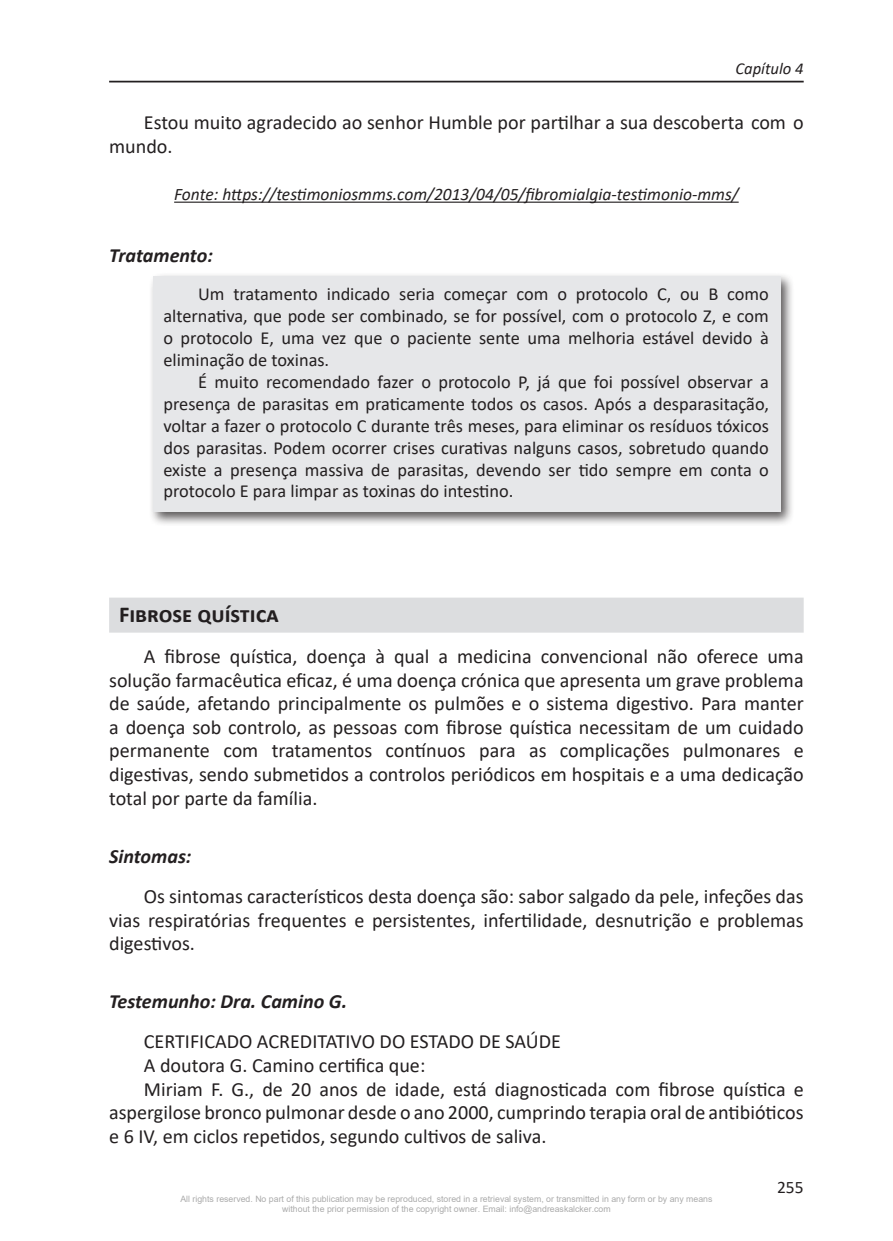
<style>
.page{position:relative;width:893px;height:1241px;background:#fff}
.page>*{position:absolute;margin:0;border:0;box-sizing:border-box;transform-origin:0 0}
.t1{font:700 22.75px "Calibri";color:#231f20}
.t2{font:20.12px/23.6px "Calibri";color:#231f20;text-align:justify}
.t3{font:italic 700 20.12px "Calibri";color:#231f20}
.t4{font:18.38px/21.9px "Calibri";color:#231f20;text-align:justify}
.t5{font:italic 17.5px "Calibri";color:#231f20}
.t6{font:17.5px "Calibri";color:#231f20}
.t7{font:italic 16.62px "Calibri";color:#231f20}
.t8{font:8.75px/10.5px "Arial";color:#ababab;text-align:center}
</style>
<div class="page">
<hr style="left:109px;top:81px;width:695px;height:1px;background:#231f20">
<div style="left:148px;top:272px;width:646px;height:254px;background:#231f20;opacity:.75"></div>
<div style="left:153px;top:276px;width:627px;height:236px;background:#e6e7e9"></div>
<hr style="left:174px;top:201px;width:565px;height:2px;background:#231f20">
<div style="left:109px;top:597px;width:695px;height:35px;background:#dcdddf"></div>
<p class="t7" style="left:735px;top:57px;width:70px">Capítulo 4</p>
<p class="t2" style="left:109px;top:110px;width:696px;text-indent:35px">Estou muito agradecido ao senhor Humble por partilhar a sua descoberta com o mundo.</p>
<p class="t5" style="left:174px;top:182px;width:566px">Fonte: https://testimoniosmms.com/2013/04/05/fibromialgia-testimonio-mms/</p>
<p class="t3" style="left:109px;top:241px;width:105px">Tratamento:</p>
<p class="t4" style="left:163px;top:283px;width:607px;text-indent:35px">Um tratamento indicado seria começar com o protocolo C, ou B como alternativa, que pode ser combinado, se for possível, com o protocolo Z, e com o protocolo E, uma vez que o paciente sente uma melhoria estável devido à eliminação de toxinas.</p>
<p class="t4" style="left:163px;top:370px;width:607px;text-indent:35px">É muito recomendado fazer o protocolo P, já que foi possível observar a presença de parasitas em praticamente todos os casos. Após a desparasitação, voltar a fazer o protocolo C durante três meses, para eliminar os resíduos tóxicos dos parasitas. Podem ocorrer crises curativas nalguns casos, sobretudo quando existe a presença massiva de parasitas, devendo ser tido sempre em conta o protocolo E para limpar as toxinas do intestino.</p>
<p class="t1" style="left:119px;top:598px;width:161px">Fibrose quística</p>
<p class="t2" style="left:109px;top:643px;width:696px;text-indent:35px">A fibrose quística, doença à qual a medicina convencional não oferece uma solução farmacêutica eficaz, é uma doença crónica que apresenta um grave problema de saúde, afetando principalmente os pulmões e o sistema digestivo. Para manter a doença sob controlo, as pessoas com fibrose quística necessitam de um cuidado permanente com tratamentos contínuos para as complicações pulmonares e digestivas, sendo submetidos a controlos periódicos em hospitais e a uma dedicação total por parte da família.</p>
<p class="t3" style="left:109px;top:841px;width:84px">Sintomas:</p>
<p class="t2" style="left:109px;top:883px;width:696px;text-indent:35px">Os sintomas característicos desta doença são: sabor salgado da pele, infeções das vias respiratórias frequentes e persistentes, infertilidade, desnutrição e problemas digestivos.</p>
<p class="t3" style="left:109px;top:986px;width:239px">Testemunho: Dra. Camino G.</p>
<p class="t2" style="left:144px;top:1029px;width:419px">CERTIFICADO ACREDITATIVO DO ESTADO DE SAÚDE</p>
<p class="t2" style="left:144px;top:1052px;width:283px">A doutora G. Camino certifica que:</p>
<p class="t2" style="left:109px;top:1076px;width:696px;text-indent:35px">Miriam F. G., de 20 anos de idade, está diagnosticada com fibrose quística e aspergilose bronco pulmonar desde o ano 2000, cumprindo terapia oral de antibióticos e 6 IV, em ciclos repetidos, segundo cultivos de saliva.</p>
<p class="t8" style="left:180px;top:1192px;width:534px">All rights reserved. No part of this publication may be reproduced, stored in a retrieval system, or transmitted in any form or by any means without the prior permission of the copyright owner. Email: info@andreaskalcker.com</p>
<p class="t6" style="left:777px;top:1174px;width:28px">255</p>
</div>
